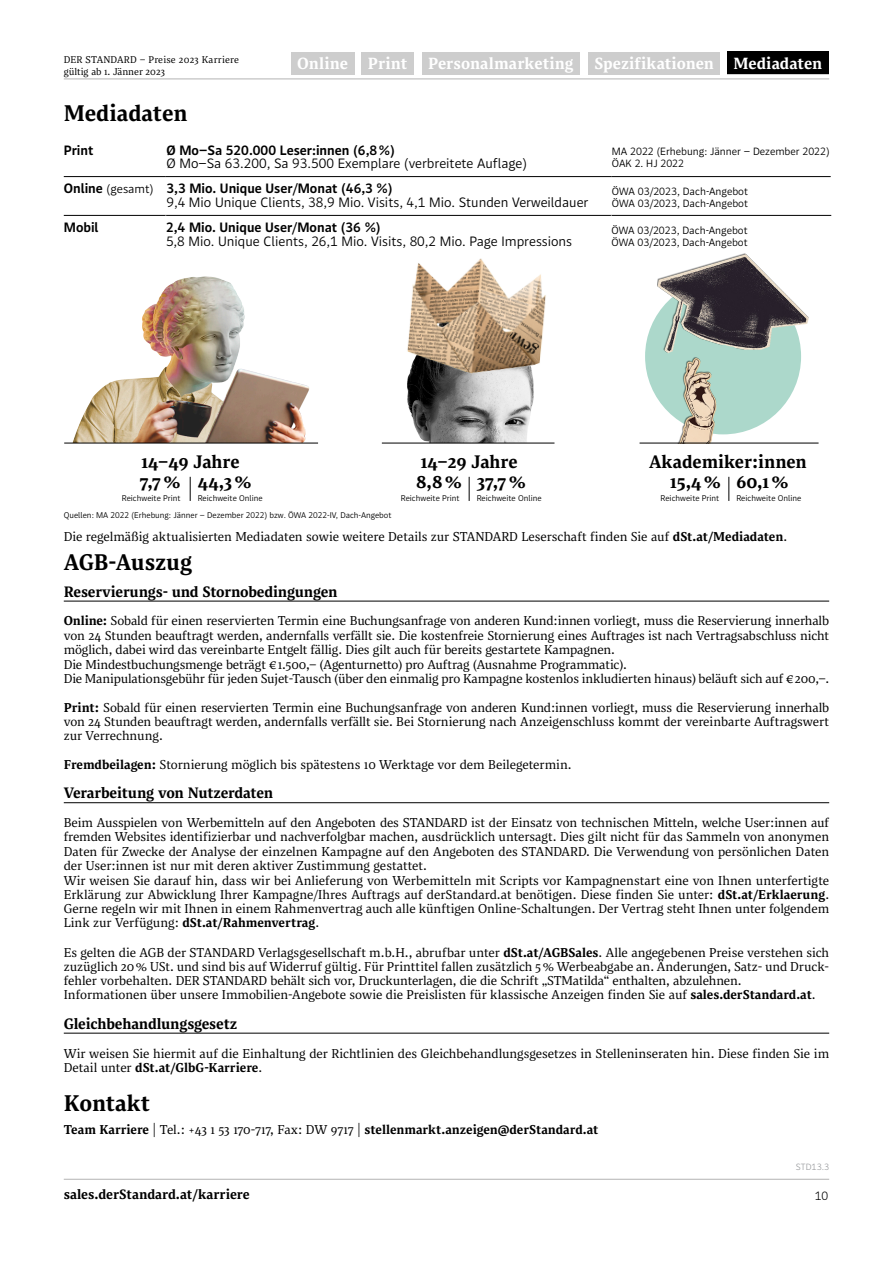
<style>
.page{position:relative;width:893px;height:1263px;background:#fff}
.page>*{position:absolute;margin:0;border:0;box-sizing:border-box;transform-origin:0 0}
.t1{font:600 22.5px "ST Matilda Text";letter-spacing:-.005em;color:#000}
.t2{font:600 18px "ST Matilda Text";color:#000}
.t3{font:600 16.05px "ST Matilda Text";letter-spacing:.005em;color:#fff}
.t4{font:600 15px "ST Matilda Text";letter-spacing:-.015em;color:#000}
.Produktinfo_Fließtex{font:13.5px/13.5px "ST Matilda Info";color:#000}
.Produktinfo_Fließtex-2{font:700 13.5px "ST Matilda Info";color:#000}
.t5{font:600 13.5px "ST Matilda Text";color:#000}
.Produktinfo_HL{font:700 13.5px "ST Matilda Info";color:#000}
.Fließtext{font:12.75px/14.2px "ST Matilda Text";letter-spacing:-.005em;color:#000;text-align:justify}
.Fließtext-2{font:600 12.75px "ST Matilda Text";color:#000}
.Produktinfo_HL-2{font:12px "ST Matilda Info";color:#000}
.t6{font:300 12px "ST Matilda Info";color:#000}
.Produktinfo_Fließtex-3{font:10.5px/12px "ST Matilda Info";color:#000}
.t7{font:9.75px/12px "ST Matilda Text";letter-spacing:.01em;color:#000}
.t8{font:300 9px "ST Matilda Info";color:#939598}
.Kleingedrucktes{font:8.25px "ST Matilda Info";color:#000}
.s1{font-weight:700;font-size:13.5px}
.s2{font-weight:700}
.s3{font-weight:600}
.s4{font-weight:400}
</style>
<div class="page">
<hr style="left:64px;top:1179px;width:765px;height:1px;background:#b3b3b3">
<hr style="left:64px;top:79px;width:765px;height:1px;background:#b3b3b3">
<div style="left:291px;top:52px;width:63px;height:22px;background:#cdcdcd"></div>
<div style="left:361px;top:52px;width:53px;height:22px;background:#cdcdcd"></div>
<div style="left:422px;top:52px;width:158px;height:22px;background:#cdcdcd"></div>
<div style="left:588px;top:52px;width:132px;height:22px;background:#cdcdcd"></div>
<div style="left:727px;top:51px;width:101px;height:23px;background:#000"></div>
<hr style="left:64px;top:601px;width:765px;height:1px;background:#000">
<hr style="left:64px;top:802px;width:765px;height:1px;background:#000">
<hr style="left:64px;top:1033px;width:765px;height:1px;background:#000">
<hr style="left:64px;top:176px;width:102px;height:1px;background:#000">
<hr style="left:166px;top:176px;width:445px;height:1px;background:#000">
<hr style="left:611px;top:176px;width:220px;height:1px;background:#000">
<hr style="left:64px;top:215px;width:102px;height:1px;background:#000">
<hr style="left:166px;top:215px;width:445px;height:1px;background:#000">
<hr style="left:611px;top:215px;width:220px;height:1px;background:#000">
<img style="left:381px;top:400px;width:174px;height:44px">
<img style="left:407px;top:258px;width:139px;height:142px">
<svg style="left:469px;top:477px;width:1px;height:24px"></svg>
<img style="left:68px;top:276px;width:250px;height:167px">
<svg style="left:190px;top:477px;width:1px;height:24px"></svg>
<div style="left:645px;top:278px;width:156px;height:156px;background:#acd8cb;border-radius:50%"></div>
<img style="left:657px;top:439px;width:148px;height:4px">
<img style="left:657px;top:253px;width:152px;height:186px">
<svg style="left:728px;top:477px;width:1px;height:24px"></svg>
<hr style="left:382px;top:443px;width:172px;height:1px;background:#000">
<hr style="left:639px;top:443px;width:180px;height:1px;background:#000">
<hr style="left:64px;top:443px;width:254px;height:1px;background:#000">
<p class="t7" style="left:64px;top:53px;width:177px">DER STANDARD – Preise 2023 Karriere gültig ab 1. Jänner 2023</p>
<p class="t3" style="left:297px;top:52px;width:112px">Online Print</p>
<p class="t3" style="left:428px;top:52px;width:147px">Personalmarketing</p>
<p class="t3" style="left:594px;top:52px;width:230px">Spezifikationen Mediadaten</p>
<h1 class="t1" style="left:64px;top:98px;width:125px">Mediadaten</h1>
<p class="Produktinfo_HL" style="left:64px;top:141px;width:31px">Print</p>
<p class="Produktinfo_Fließtex-2" style="left:166px;top:141px;width:230px">Ø Mo–Sa 520.000 Leser:innen (6,8 %)</p>
<p class="Produktinfo_Fließtex" style="left:166px;top:156px;width:362px">Ø Mo–Sa 63.200, Sa 93.500 Exemplare (verbreitete Auflage)</p>
<p class="Produktinfo_HL-2" style="left:64px;top:181px;width:91px"><span class="s1">Online</span> (gesamt)</p>
<p class="Produktinfo_Fließtex-2" style="left:166px;top:179px;width:228px">3,3 Mio. Unique User/Monat (46,3 %)</p>
<p class="Produktinfo_Fließtex" style="left:166px;top:195px;width:423px">9,4 Mio Unique Clients, 38,9 Mio. Visits, 4,1 Mio. Stunden Verweildauer</p>
<p class="Produktinfo_Fließtex-3" style="left:612px;top:145px;width:219px">MA 2022 (Erhebung: Jänner – Dezember 2022)</p>
<p class="Produktinfo_Fließtex-3" style="left:612px;top:157px;width:74px">ÖAK 2. HJ 2022</p>
<p class="Produktinfo_Fließtex-3" style="left:612px;top:185px;width:138px">ÖWA 03/2023, Dach-Angebot</p>
<p class="Produktinfo_Fließtex-3" style="left:612px;top:197px;width:138px">ÖWA 03/2023, Dach-Angebot</p>
<p class="Produktinfo_HL" style="left:64px;top:218px;width:36px">Mobil</p>
<p class="Produktinfo_Fließtex" style="left:166px;top:220px;width:408px"><span class="s2">2,4 Mio. Unique User/Monat (36 %)<br></span>5,8 Mio. Unique Clients, 26,1 Mio. Visits, 80,2 Mio. Page Impressions</p>
<p class="Produktinfo_Fließtex-3" style="left:611px;top:224px;width:138px">ÖWA 03/2023, Dach-Angebot<br>ÖWA 03/2023, Dach-Angebot</p>
<h1 class="t2" style="left:141px;top:449px;width:100px">14–49 Jahre</h1>
<h1 class="t2" style="left:139px;top:469px;width:42px">7,7 %</h1>
<h1 class="t2" style="left:198px;top:469px;width:55px">44,3 %</h1>
<p class="Kleingedrucktes" style="left:122px;top:493px;width:60px">Reichweite Print</p>
<p class="Kleingedrucktes" style="left:198px;top:493px;width:67px">Reichweite Online</p>
<h1 class="t2" style="left:420px;top:449px;width:99px">14–29 Jahre</h1>
<h1 class="t2" style="left:477px;top:469px;width:50px">37,7 %</h1>
<p class="Kleingedrucktes" style="left:401px;top:493px;width:60px">Reichweite Print</p>
<p class="Kleingedrucktes" style="left:477px;top:493px;width:67px">Reichweite Online</p>
<h1 class="t2" style="left:416px;top:469px;width:47px">8,8 %</h1>
<h1 class="t2" style="left:649px;top:449px;width:159px">Akademiker:innen</h1>
<h1 class="t2" style="left:670px;top:469px;width:52px">15,4 %</h1>
<h1 class="t2" style="left:736px;top:469px;width:53px">60,1 %</h1>
<p class="Kleingedrucktes" style="left:660px;top:493px;width:60px">Reichweite Print</p>
<p class="Kleingedrucktes" style="left:736px;top:493px;width:67px">Reichweite Online</p>
<p class="Kleingedrucktes" style="left:64px;top:510px;width:329px">Quellen: MA 2022 (Erhebung: Jänner – Dezember 2022) bzw. ÖWA 2022-IV, Dach-Angebot</p>
<p class="Fließtext" style="left:64px;top:529px;width:725px">Die regelmäßig aktualisierten Mediadaten sowie weitere Details zur STANDARD Leserschaft finden Sie auf <span class="s3">dSt.at/Mediadaten</span>.</p>
<h1 class="t1" style="left:64px;top:547px;width:130px">AGB-Auszug</h1>
<h2 class="t4" style="left:64px;top:581px;width:275px">Reservierungs- und Stornobedingungen</h2>
<p class="Fließtext" style="left:64px;top:613px;width:767px"><span class="s3">Online:</span> Sobald für einen reservierten Termin eine Buchungsanfrage von anderen Kund:innen vorliegt, muss die Reservierung innerhalb von 24 Stunden beauftragt werden, andernfalls verfällt sie. Die kostenfreie Stornierung eines Auftrages ist nach Vertragsabschluss nicht möglich, dabei wird das vereinbarte Entgelt fällig. Dies gilt auch für bereits gestartete Kampagnen.</p>
<p class="Fließtext" style="left:64px;top:657px;width:565px">Die Mindestbuchungsmenge beträgt € 1.500,– (Agenturnetto) pro Auftrag (Ausnahme Programmatic).</p>
<p class="Fließtext" style="left:64px;top:671px;width:767px">Die Manipulationsgebühr für jeden Sujet-Tausch (über den einmalig pro Kampagne kostenlos inkludierten hinaus) beläuft sich auf € 200,–.</p>
<p class="Fließtext" style="left:64px;top:700px;width:767px"><span class="s3">Print:</span> Sobald für einen reservierten Termin eine Buchungsanfrage von anderen Kund:innen vorliegt, muss die Reservierung innerhalb von 24 Stunden beauftragt werden, andernfalls verfällt sie. Bei Stornierung nach Anzeigenschluss kommt der vereinbarte Auftragswert zur Verrechnung.</p>
<p class="Fließtext" style="left:64px;top:757px;width:509px"><span class="s3">Fremdbeilagen:</span> Stornierung möglich bis spätestens 10 Werktage vor dem Beilegetermin.</p>
<h2 class="t4" style="left:64px;top:783px;width:211px">Verarbeitung von Nutzerdaten</h2>
<p class="Fließtext" style="left:64px;top:815px;width:767px">Beim Ausspielen von Werbemitteln auf den Angeboten des STANDARD ist der Einsatz von technischen Mitteln, welche User:innen auf fremden Websites identifizierbar und nachverfolgbar machen, ausdrücklich untersagt. Dies gilt nicht für das Sammeln von anonymen Daten für Zwecke der Analyse der einzelnen Kampagne auf den Angeboten des STANDARD. Die Verwendung von persönlichen Daten der User:innen ist nur mit deren aktiver Zustimmung gestattet.</p>
<p class="Fließtext" style="left:64px;top:873px;width:767px">Wir weisen Sie darauf hin, dass wir bei Anlieferung von Werbemitteln mit Scripts vor Kampagnenstart eine von Ihnen unterfertigte Erklärung zur Abwicklung Ihrer Kampagne/Ihres Auftrags auf derStandard.at benötigen. Diese finden Sie unter: <span class="s3">dSt.at/Erklaerung</span>.<br>Gerne regeln wir mit Ihnen in einem Rahmenvertrag auch alle künftigen Online-Schaltungen. Der Vertrag steht Ihnen unter folgendem Link zur Verfügung: <span class="s3">dSt.at/Rahmenvertrag</span>.</p>
<p class="Fließtext" style="left:64px;top:945px;width:767px">Es gelten die AGB der STANDARD Verlagsgesellschaft m.b.H., abrufbar unter <span class="s3">dSt.at/AGBSales</span>. Alle angegebenen Preise verstehen sich zuzüglich 20 % USt. und sind bis auf Widerruf gültig. Für Printtitel fallen zusätzlich 5 % Werbeabgabe an. Änderungen, Satz- und Druck&shy;fehler vorbehalten. DER STANDARD behält sich vor, Druckunterlagen, die die Schrift „STMatilda“ enthalten, abzulehnen.</p>
<p class="Fließtext" style="left:64px;top:987px;width:753px">Informationen über unsere Immobilien-Angebote sowie die Preislisten für klassische Anzeigen finden Sie auf <span class="s3">sales.derStandard.at</span>.</p>
<h2 class="t4" style="left:64px;top:1013px;width:175px">Gleichbehandlungsgesetz</h2>
<p class="Fließtext" style="left:64px;top:1045px;width:767px">Wir weisen Sie hiermit auf die Einhaltung der Richtlinien des Gleichbehandlungsgesetzes in Stelleninseraten hin. Diese finden Sie im<br>Detail unter <span class="s3">dSt.at/GlbG-Karriere</span>.</p>
<h1 class="t1" style="left:64px;top:1087px;width:88px">Kontakt</h1>
<p class="Fließtext-2" style="left:64px;top:1120px;width:536px">Team Karriere <span class="s4">| Tel.: +43 1 53 170-717, Fax: DW 9717 |</span> stellenmarkt.anzeigen@derStandard.at</p>
<p class="t5" style="left:64px;top:1185px;width:187px">sales.derStandard.at/karriere</p>
<p class="t8" style="left:796px;top:1161px;width:35px">STD13.3</p>
<p class="t6" style="left:815px;top:1187px;width:15px">10</p>
</div>
